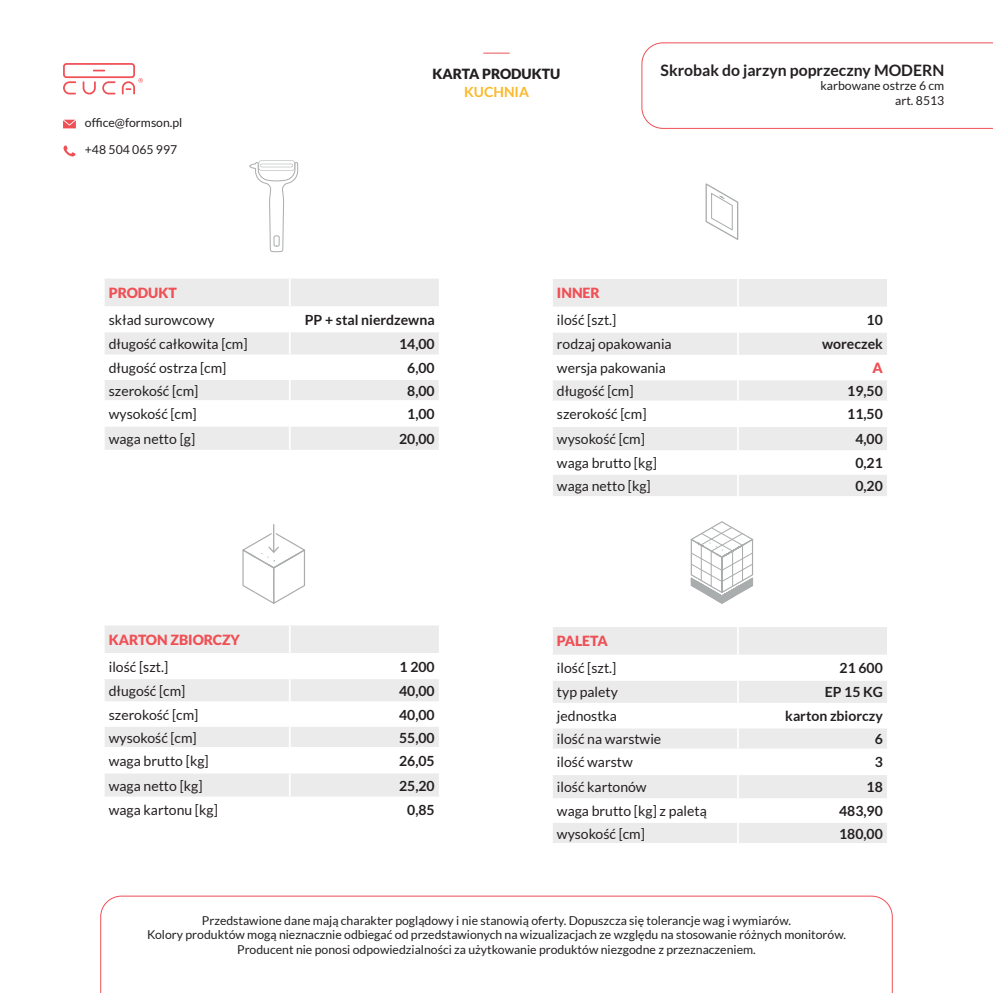
<style>
.page{position:relative;width:993px;height:993px;background:#fff}
.page>*{position:absolute;margin:0;border:0;box-sizing:border-box;transform-origin:0 0}
.t1{font:700 15.75px "Lato";color:#231f20}
.t2{font:14px "Lato";color:#231f20}
.t3{font:700 14px "Lato";color:#231f20}
.t4{font:900 14px "Lato";color:#ef5056}
.t5{font:900 14px "Lato";color:#231f20}
.t6{font:700 14px "Lato";color:#fcb828}
.t7{font:12.25px "Lato";color:#231f20}
</style>
<div class="page">
<svg style="left:63px;top:63px;width:80px;height:31px"></svg>
<svg style="left:63px;top:145px;width:12px;height:12px"></svg>
<svg style="left:63px;top:120px;width:13px;height:8px"></svg>
<svg style="left:100px;top:895px;width:792px;height:97px"></svg>
<svg style="left:483px;top:53px;width:26px;height:1px"></svg>
<svg style="left:705px;top:183px;width:34px;height:57px"></svg>
<svg style="left:242px;top:524px;width:63px;height:79px"></svg>
<svg style="left:690px;top:521px;width:63px;height:82px"></svg>
<svg style="left:105px;top:279px;width:334px;height:171px"></svg>
<svg style="left:105px;top:625px;width:334px;height:172px"></svg>
<svg style="left:553px;top:279px;width:334px;height:217px"></svg>
<hr style="left:737px;top:473px;width:151px;height:1px;background:#fff">
<hr style="left:736px;top:474px;width:2px;height:22px;background:#fff">
<hr style="left:886px;top:474px;width:2px;height:22px;background:#fff">
<svg style="left:553px;top:627px;width:334px;height:215px"></svg>
<hr style="left:737px;top:820px;width:151px;height:2px;background:#fff">
<hr style="left:736px;top:822px;width:2px;height:20px;background:#fff">
<hr style="left:886px;top:822px;width:2px;height:20px;background:#fff">
<svg style="left:249px;top:160px;width:49px;height:92px"></svg>
<svg style="left:641px;top:42px;width:351px;height:87px"></svg>
<p class="t7" style="left:85px;top:116px;width:99px">office@formson.pl</p>
<p class="t7" style="left:85px;top:143px;width:94px">+48 504 065 997</p>
<p class="t5" style="left:432px;top:66px;width:129px">KARTA PRODUKTU</p>
<p class="t6" style="left:464px;top:84px;width:66px">KUCHNIA</p>
<p class="t1" style="left:660px;top:61px;width:285px">Skrobak do jarzyn poprzeczny MODERN</p>
<p class="t7" style="left:820px;top:79px;width:125px">karbowane ostrze 6 cm</p>
<p class="t7" style="left:894px;top:94px;width:51px">art. 8513</p>
<p class="t4" style="left:109px;top:284px;width:70px">PRODUKT</p>
<p class="t2" style="left:109px;top:312px;width:107px">skład surowcowy</p>
<p class="t3" style="left:305px;top:312px;width:131px">PP + stal nierdzewna</p>
<p class="t2" style="left:109px;top:336px;width:140px">długość całkowita [cm]</p>
<p class="t3" style="left:399px;top:336px;width:37px">14,00</p>
<p class="t2" style="left:109px;top:360px;width:119px">długość ostrza [cm]</p>
<p class="t3" style="left:407px;top:359px;width:29px">6,00</p>
<p class="t2" style="left:109px;top:383px;width:91px">szerokość [cm]</p>
<p class="t3" style="left:407px;top:382px;width:29px">8,00</p>
<p class="t2" style="left:109px;top:406px;width:89px">wysokość [cm]</p>
<p class="t3" style="left:407px;top:406px;width:29px">1,00</p>
<p class="t2" style="left:109px;top:431px;width:88px">waga netto [g]</p>
<p class="t3" style="left:399px;top:430px;width:37px">20,00</p>
<p class="t4" style="left:109px;top:631px;width:133px">KARTON ZBIORCZY</p>
<p class="t2" style="left:109px;top:658px;width:61px">ilość [szt.]</p>
<p class="t3" style="left:399px;top:658px;width:37px">1 200</p>
<p class="t2" style="left:109px;top:682px;width:78px">długość [cm]</p>
<p class="t3" style="left:399px;top:682px;width:37px">40,00</p>
<p class="t2" style="left:109px;top:706px;width:91px">szerokość [cm]</p>
<p class="t3" style="left:399px;top:706px;width:37px">40,00</p>
<p class="t2" style="left:109px;top:729px;width:89px">wysokość [cm]</p>
<p class="t3" style="left:399px;top:729px;width:37px">55,00</p>
<p class="t2" style="left:109px;top:752px;width:101px">waga brutto [kg]</p>
<p class="t3" style="left:399px;top:752px;width:37px">26,05</p>
<p class="t2" style="left:109px;top:777px;width:95px">waga netto [kg]</p>
<p class="t3" style="left:399px;top:777px;width:37px">25,20</p>
<p class="t2" style="left:109px;top:801px;width:111px">waga kartonu [kg]</p>
<p class="t3" style="left:407px;top:801px;width:29px">0,85</p>
<p class="t4" style="left:556px;top:285px;width:44px">INNER</p>
<p class="t2" style="left:556px;top:312px;width:61px">ilość [szt.]</p>
<p class="t3" style="left:866px;top:312px;width:18px">10</p>
<p class="t2" style="left:556px;top:336px;width:116px">rodzaj opakowania</p>
<p class="t3" style="left:821px;top:336px;width:62px">woreczek</p>
<p class="t2" style="left:556px;top:360px;width:110px">wersja pakowania</p>
<p class="t4" style="left:872px;top:360px;width:12px">A</p>
<p class="t2" style="left:556px;top:383px;width:78px">długość [cm]</p>
<p class="t3" style="left:847px;top:383px;width:37px">19,50</p>
<p class="t2" style="left:556px;top:406px;width:91px">szerokość [cm]</p>
<p class="t3" style="left:847px;top:406px;width:37px">11,50</p>
<p class="t2" style="left:556px;top:431px;width:89px">wysokość [cm]</p>
<p class="t3" style="left:855px;top:431px;width:29px">4,00</p>
<p class="t2" style="left:556px;top:455px;width:101px">waga brutto [kg]</p>
<p class="t3" style="left:855px;top:455px;width:29px">0,21</p>
<p class="t2" style="left:556px;top:478px;width:95px">waga netto [kg]</p>
<p class="t3" style="left:855px;top:478px;width:29px">0,20</p>
<p class="t4" style="left:556px;top:633px;width:52px">PALETA</p>
<p class="t2" style="left:556px;top:660px;width:61px">ilość [szt.]</p>
<p class="t3" style="left:839px;top:660px;width:45px">21 600</p>
<p class="t2" style="left:556px;top:684px;width:62px">typ palety</p>
<p class="t3" style="left:824px;top:684px;width:60px">EP 15 KG</p>
<p class="t2" style="left:556px;top:708px;width:62px">jednostka</p>
<p class="t3" style="left:785px;top:708px;width:99px">karton zbiorczy</p>
<p class="t2" style="left:556px;top:731px;width:106px">ilość na warstwie</p>
<p class="t3" style="left:874px;top:730px;width:10px">6</p>
<p class="t2" style="left:556px;top:754px;width:77px">ilość warstw</p>
<p class="t3" style="left:874px;top:754px;width:10px">3</p>
<p class="t2" style="left:556px;top:779px;width:91px">ilość kartonów</p>
<p class="t3" style="left:866px;top:778px;width:18px">18</p>
<p class="t2" style="left:556px;top:803px;width:151px">waga brutto [kg] z paletą</p>
<p class="t3" style="left:838px;top:802px;width:45px">483,90</p>
<p class="t2" style="left:556px;top:825px;width:89px">wysokość [cm]</p>
<p class="t3" style="left:838px;top:825px;width:45px">180,00</p>
<p class="t7" style="left:202px;top:913px;width:590px">Przedstawione dane mają charakter poglądowy i nie stanowią oferty. Dopuszcza się tolerancje wag i wymiarów.</p>
<p class="t7" style="left:147px;top:927px;width:700px">Kolory produktów mogą nieznacznie odbiegać od przedstawionych na wizualizacjach ze względu na stosowanie różnych monitorów.</p>
<p class="t7" style="left:237px;top:942px;width:520px">Producent nie ponosi odpowiedzialności za użytkowanie produktów niezgodne z przeznaczeniem.</p>
</div>
